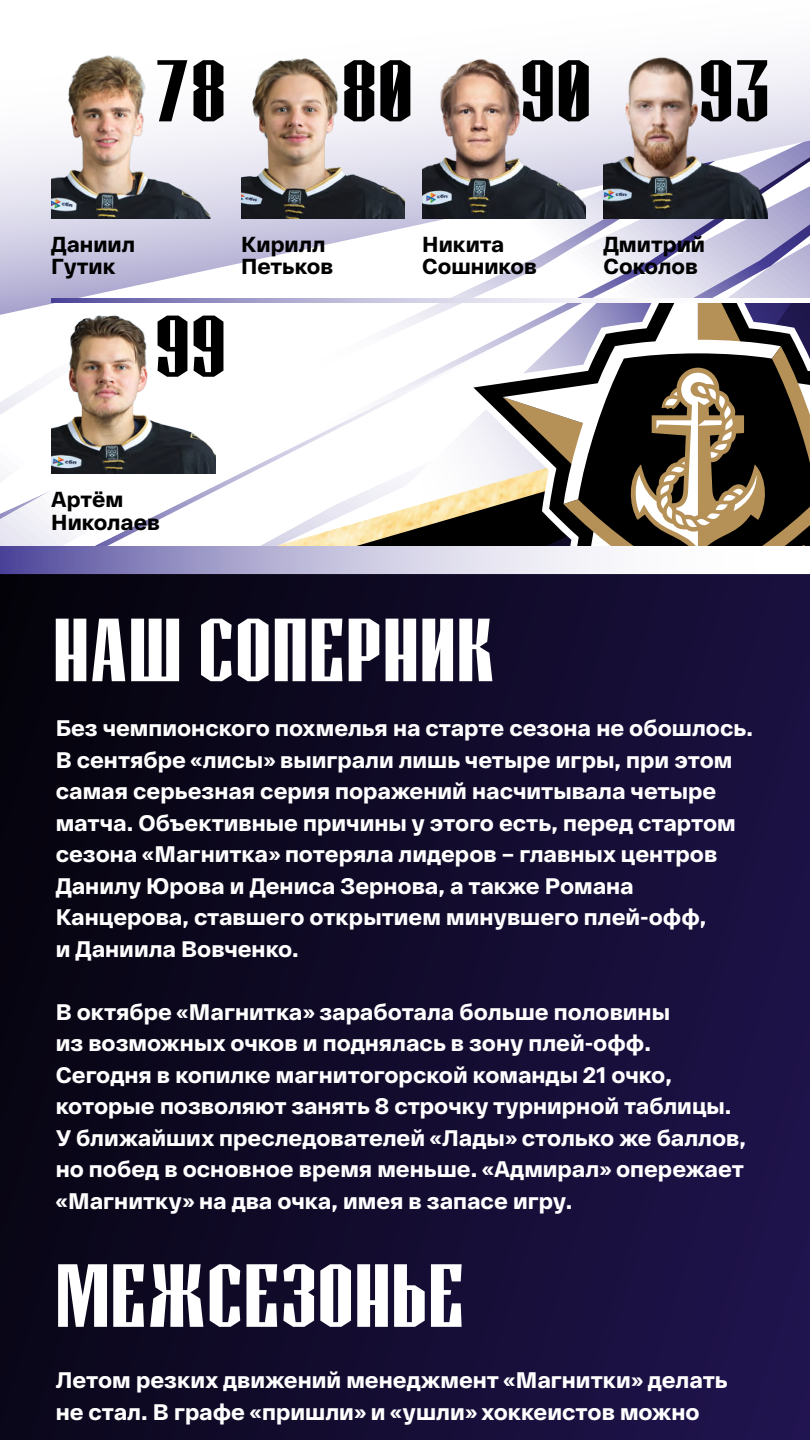
<style>
.page{position:relative;width:810px;height:1440px;background:#fff}
.page>*{position:absolute;margin:0;border:0;box-sizing:border-box;transform-origin:0 0}
.t1{font:78.22px "Mandzhur";color:#fff}
.t2{font:76.5px "Mandzhur";color:#000}
.t3{font:800 22.5px/31.5px "RF Dewi";color:#fff}
.t4{font:800 21.67px/22.5px "RF Dewi";color:#000}
</style>
<div class="page">
<svg style="left:392px;top:315px;width:67px;height:77px"></svg>
<img style="left:172px;top:392px;width:236px;height:121px">
<svg style="left:222px;top:414px;width:237px;height:132px"></svg>
<svg style="left:459px;top:351px;width:14px;height:195px"></svg>
<svg style="left:473px;top:336px;width:30px;height:210px"></svg>
<svg style="left:503px;top:315px;width:307px;height:231px"></svg>
<svg style="left:0;top:62px;width:810px;height:253px"></svg>
<svg style="left:0;top:546px;width:598px;height:28px;background:#b1aed3"></svg>
<svg style="left:51px;top:299px;width:759px;height:4px"></svg>
<img style="left:52px;top:310px;width:163px;height:164px">
<div style="left:0;top:574px;width:810px;height:866px;background:linear-gradient(to right,#070411,#1d1248)"></div>
<img style="left:51px;top:55px;width:164px;height:164px">
<img style="left:241px;top:58px;width:164px;height:161px">
<img style="left:422px;top:59px;width:164px;height:160px">
<img style="left:604px;top:57px;width:163px;height:162px">
<h2 class="t2" style="left:154px;top:50px;width:74px">78</h2>
<h2 class="t2" style="left:341px;top:50px;width:74px">80</h2>
<h2 class="t2" style="left:520px;top:50px;width:74px">90</h2>
<h2 class="t2" style="left:698px;top:50px;width:74px">93</h2>
<p class="t4" style="left:51px;top:233px;width:85px">Даниил<br>Гутик</p>
<h2 class="t2" style="left:155px;top:305px;width:74px">99</h2>
<p class="t4" style="left:241px;top:233px;width:94px">Кирилл<br>Петьков</p>
<p class="t4" style="left:422px;top:233px;width:116px">Никита<br>Сошников</p>
<p class="t4" style="left:604px;top:233px;width:103px">Дмитрий<br>Соколов</p>
<p class="t4" style="left:51px;top:488px;width:110px">Артём<br>Николаев</p>
<h1 class="t1" style="left:53px;top:608px;width:444px">Наш соперник</h1>
<p class="t3" style="left:56px;top:713px;width:699px">Без чемпионского похмелья на старте сезона не обошлось.<br>В сентябре «лисы» выиграли лишь четыре игры, при этом самая серьезная серия поражений насчитывала четыре матча. Объективные причины у этого есть, перед стартом сезона «Магнитка» потеряла лидеров – главных центров Данилу Юрова и Дениса Зернова, а также Романа Канцерова, ставшего открытием минувшего плей-офф,<br>и Даниила Вовченко.</p>
<p class="t3" style="left:56px;top:996px;width:692px">В октябре «Магнитка» заработала больше половины<br>из возможных очков и поднялась в зону плей-офф.<br>Сегодня в копилке магнитогорской команды 21 очко, которые позволяют занять 8 строчку турнирной таблицы.<br>У ближайших преследователей «Лады» столько же баллов, но побед в основное время меньше. «Адмирал» опережает «Магнитку» на два очка, имея в запасе игру.</p>
<h1 class="t1" style="left:55px;top:1253px;width:411px">Межсезонье</h1>
<p class="t3" style="left:56px;top:1365px;width:674px">Летом резких движений менеджмент «Магнитки» делать не стал. В графе «пришли» и «ушли» хоккеистов можно</p>
</div>
